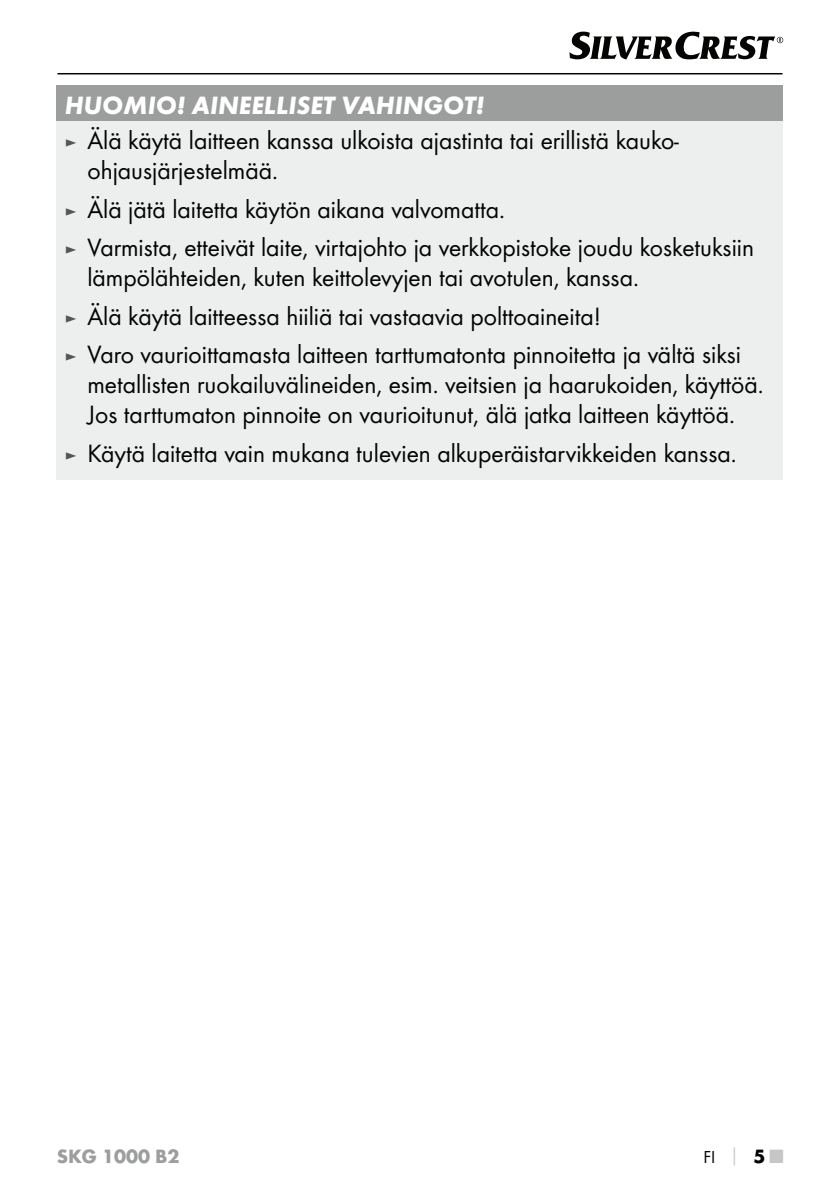
<style>
.page{position:relative;width:840px;height:1191px;background:#fff}
.page>*{position:absolute;margin:0;border:0;box-sizing:border-box;transform-origin:0 0}
.t1{font:26px/38.6px "Futura Boo";color:#040503}
.t2{font:italic 700 26px "Futura";color:#fff}
.t3{font:700 20px "Futura";color:#9c9e9d}
.t4{font:18px "Futura Boo";color:#040503}
.s1{font-size:18px;color:#555654}
.s2{font-family:"Futura";font-weight:700;color:#c6c6c6}
.s3{font-family:"Futura";font-weight:700;font-size:20px}
.s4{font-family:"Futura";font-weight:700;font-size:20px;color:#c6c6c6}
</style>
<div class="page">
<hr style="left:57px;top:73px;width:725px;height:1px;background:#040503">
<svg style="left:569px;top:32px;width:213px;height:28px"></svg>
<div style="left:57px;top:85px;width:725px;height:37px;background:#9c9e9d"></div>
<div style="left:57px;top:122px;width:725px;height:358px;background:#edeeee"></div>
<p class="t2" style="left:65px;top:96px;width:421px">HUOMIO! AINEELLISET VAHINGOT!</p>
<p class="t1" style="left:87px;top:127px;width:592px;line-height:30px;text-indent:-23px"><span class="s1">►</span> Älä käytä laitteen kanssa ulkoista ajastinta tai erillistä kauko&shy;ohjausjärjestelmää.</p>
<p class="t1" style="left:65px;top:191px;width:690px"><span class="s1">►</span> Älä jätä laitetta käytön aikana valvomatta.<br><span class="s1">►</span> Varmista, etteivät laite, virtajohto ja verkkopistoke joudu kosketuksiin</p>
<p class="t1" style="left:65px;top:260px;width:677px;text-indent:23px">lämpölähteiden, kuten keittolevyjen tai avotulen, kanssa.<br><span class="s1">►</span> Älä käytä laitteessa hiiliä tai vastaavia polttoaineita!<br><span class="s1">►</span> Varo vaurioittamasta laitteen tarttumatonta pinnoitetta ja vältä siksi</p>
<p class="t1" style="left:87px;top:371px;width:677px;line-height:30px">metallisten ruokailuvälineiden, esim. veitsien ja haarukoiden, käyttöä.<br>Jos tarttumaton pinnoite on vaurioitunut, älä jatka laitteen käyttöä.</p>
<p class="t1" style="left:65px;top:435px;width:673px"><span class="s1">►</span> Käytä laitetta vain mukana tulevien alkuperäistarvikkeiden kanssa.</p>
<p class="t3" style="left:57px;top:1148px;width:124px">SKG 1000 B2</p>
<p class="t4" style="left:703px;top:1148px;width:81px">FI <span class="s2">│</span> <span class="s3">5</span><span class="s4">■</span></p>
</div>
